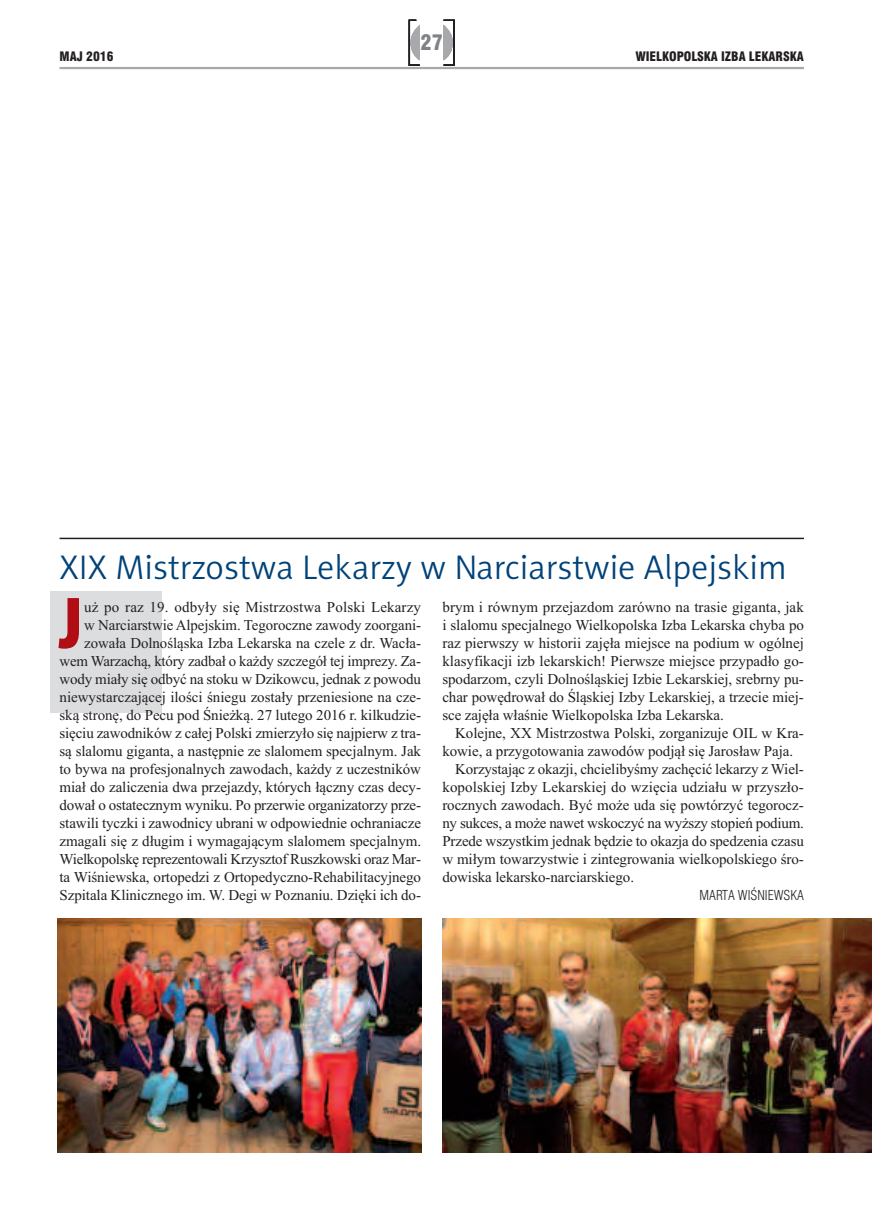
<style>
.page{position:relative;width:872px;height:1212px;background:#fff}
.page>*{position:absolute;margin:0;border:0;box-sizing:border-box;transform-origin:0 0}
.t1{font:900 condensed 74.25px "Myriad Pro";color:#b00d15}
.t2{font:34.5px "Naomi Sans EFNTT Light";color:#004279}
.t3{font:21px "Swis 721 Blk Cn EU";color:#808285}
.t4{font:15px/18px "Times New Roman";letter-spacing:-.005em;color:#231f20;text-align:right}
.t5{font:13.5px "Swis 721 Lt Cn EU";color:#231f20}
.t6{font:12.75px "Swis 721 Blk Cn EU";color:#231f20}
</style>
<div class="page">
<div style="left:51px;top:591px;width:111px;height:122px;background:#dcdddf"></div>
<hr style="left:60px;top:67px;width:744px;height:2px;background:#a8a9ad">
<div style="left:443px;top:20px;width:12px;height:46px;border:1px solid #231f20"></div>
<svg style="left:443px;top:25px;width:10px;height:35px"></svg>
<svg style="left:408px;top:19px;width:12px;height:47px"></svg>
<hr style="left:60px;top:538px;width:744px;height:1px;background:#231f20">
<img style="left:442px;top:918px;width:430px;height:234px">
<img style="left:58px;top:918px;width:363px;height:234px">
<h3 class="t3" style="left:420px;top:30px;width:24px">27</h3>
<p class="t6" style="left:60px;top:48px;width:55px">MAJ 2016</p>
<p class="t6" style="left:635px;top:48px;width:170px">WIELKOPOLSKA IZBA LEKARSKA</p>
<h2 class="t2" style="left:60px;top:548px;width:728px">XIX Mistrzostwa Lekarzy w Narciarstwie Alpejskim</h2>
<h1 class="t1" style="left:60px;top:597px;width:24px">J</h1>
<p class="t4" style="left:60px;top:598px;width:363px">uż po raz 19. odbyły się Mistrzostwa Polski Lekarzy<br>w Narciarstwie Alpejskim. Tegoroczne zawody zoorgani&shy;zowała Dolnośląska Izba Lekarska na czele z dr. Wacła&shy;wem Warzachą, który zadbał o każdy szczegół tej imprezy. Za&shy;wody miały się odbyć na stoku w Dzikowcu, jednak z powodu niewystarczającej ilości śniegu zostały przeniesione na cze&shy;ską stronę, do Pecu pod Śnieżką. 27 lutego 2016 r. kilkudzie&shy;sięciu zawodników z całej Polski zmierzyło się najpierw z tra&shy;są slalomu giganta, a następnie ze slalomem specjalnym. Jak to bywa na profesjonalnych zawodach, każdy z uczestników miał do zaliczenia dwa przejazdy, których łączny czas decy&shy;dował o ostatecznym wyniku. Po przerwie organizatorzy prze&shy;stawili tyczki i zawodnicy ubrani w odpowiednie ochraniacze zmagali się z długim i wymagającym slalomem specjalnym.<br>Wielkopolskę reprezentowali Krzysztof Ruszkowski oraz Mar&shy;ta Wiśniewska, ortopedzi z Ortopedyczno-Rehabilitacyjnego Szpitala Klinicznego im. W. Degi w Poznaniu. Dzięki ich do-</p>
<p class="t4" style="left:442px;top:598px;width:363px;text-align:justify">brym i równym przejazdom zarówno na trasie giganta, jak i slalomu specjalnego Wielkopolska Izba Lekarska chyba po raz pierwszy w historii zajęła miejsce na podium w ogólnej klasyfikacji izb lekarskich! Pierwsze miejsce przypadło go&shy;spodarzom, czyli Dolnośląskiej Izbie Lekarskiej, srebrny pu&shy;char powędrował do Śląskiej Izby Lekarskiej, a trzecie miej&shy;sce zajęła właśnie Wielkopolska Izba Lekarska.</p>
<p class="t4" style="left:455px;top:724px;width:350px">Kolejne, XX Mistrzostwa Polski, zorganizuje OIL w Kra-</p>
<p class="t4" style="left:442px;top:742px;width:352px">kowie, a przygotowania zawodów podjął się Jarosław Paja.</p>
<p class="t4" style="left:455px;top:760px;width:350px">Korzystając z okazji, chcielibyśmy zachęcić lekarzy z Wiel-</p>
<p class="t4" style="left:442px;top:778px;width:363px">kopolskiej Izby Lekarskiej do wzięcia udziału w przyszło-</p>
<p class="t4" style="left:442px;top:796px;width:363px">rocznych zawodach. Być może uda się powtórzyć tegorocz-</p>
<p class="t4" style="left:442px;top:814px;width:363px">ny sukces, a może nawet wskoczyć na wyższy stopień podium.</p>
<p class="t4" style="left:442px;top:832px;width:363px">Przede wszystkim jednak będzie to okazja do spedzenia czasu</p>
<p class="t4" style="left:442px;top:850px;width:363px">w miłym towarzystwie i zintegrowania wielkopolskiego śro-</p>
<p class="t4" style="left:442px;top:868px;width:193px">dowiska lekarsko-narciarskiego.</p>
<p class="t5" style="left:699px;top:887px;width:106px">MARTA WIŚNIEWSKA</p>
</div>
